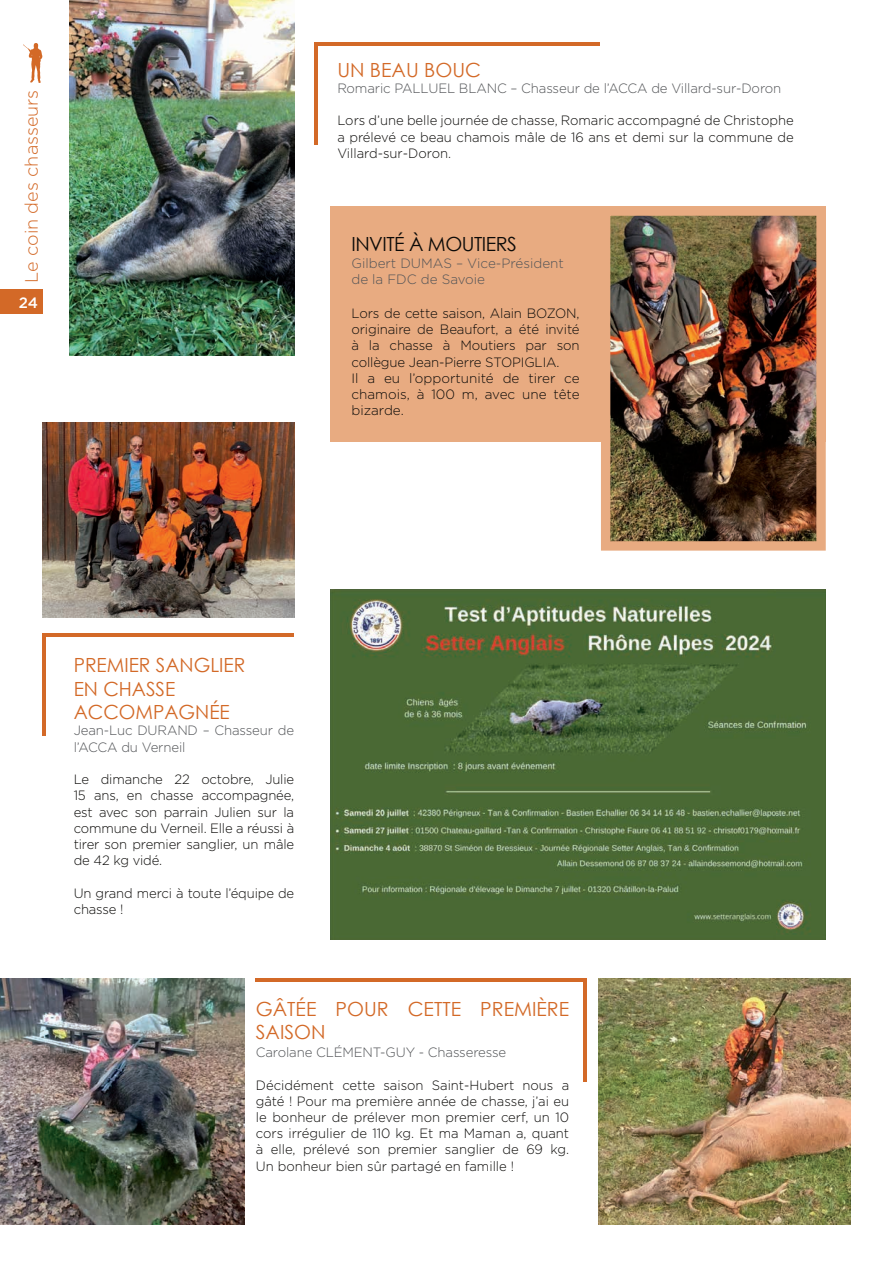
<style>
.page{position:relative;width:893px;height:1263px;background:#fff}
.page>*{position:absolute;margin:0;border:0;box-sizing:border-box;transform-origin:0 0}
.t1{font:19.5px/23.4px "Century Gothic";color:#d36927}
.t2{font:19.5px "Century Gothic";letter-spacing:-.025em;color:#0b0a08}
.t3{font:300 18px "Gotham";color:#d36927}
.t4{font:500 15px "Gotham";color:#fff}
.t5{font:300 13.5px/16.2px "Gotham";letter-spacing:-.01em;color:#0b0a08;text-align:justify}
.t6{font:300 13.5px/16.2px "Gotham";letter-spacing:-.01em;color:#525457}
</style>
<div class="page">
<img style="left:0;top:979px;width:244px;height:246px">
<img style="left:42px;top:423px;width:252px;height:194px">
<img style="left:69px;top:0;width:225px;height:355px">
<hr style="left:256px;top:979px;width:331px;height:3px;background:#d36927">
<hr style="left:584px;top:982px;width:3px;height:99px;background:#d36927">
<hr style="left:314px;top:42px;width:286px;height:3px;background:#d36927">
<hr style="left:314px;top:45px;width:3px;height:100px;background:#d36927">
<div style="left:330px;top:206px;width:496px;height:236px;background:#e8ab81"></div>
<img style="left:601px;top:215px;width:225px;height:336px">
<img style="left:599px;top:979px;width:251px;height:246px">
<hr style="left:42px;top:633px;width:252px;height:3px;background:#d36927">
<hr style="left:42px;top:636px;width:3px;height:99px;background:#d36927">
<div style="left:0;top:289px;width:42px;height:25px;background:#d36927"></div>
<svg style="left:23px;top:43px;width:19px;height:40px"></svg>
<img style="left:330px;top:590px;width:496px;height:350px">
<h2 class="t3" style="left:20px;top:283px;width:195px;rotate:-90deg">Le coin des chasseurs</h2>
<p class="t4" style="left:19px;top:292px;width:21px">24</p>
<h1 class="t1" style="left:337px;top:58px;width:145px">UN BEAU BOUC</h1>
<p class="t6" style="left:337px;top:80px;width:445px">Romaric PALLUEL BLANC – Chasseur de l’ACCA de Villard-sur-Doron</p>
<p class="t5" style="left:337px;top:112px;width:458px">Lors d’une belle journée de chasse, Romaric accompagné de Christophe a prélevé ce beau chamois mâle de 16 ans et demi sur la commune de Villard-sur-Doron.</p>
<h1 class="t2" style="left:351px;top:231px;width:167px">INVITÉ À MOUTIERS</h1>
<p class="t6" style="left:351px;top:254px;width:214px">Gilbert DUMAS – Vice-Président de la FDC de Savoie</p>
<p class="t5" style="left:351px;top:305px;width:230px;text-align:left">Lors de cette saison, Alain BOZON, originaire de Beaufort, a été invité à la chasse à Moutiers par son collègue Jean-Pierre STOPIGLIA.<br>Il a eu l’opportunité de tirer ce chamois, à 100 m, avec une tête bizarde.</p>
<h1 class="t1" style="left:74px;top:653px;width:173px">PREMIER SANGLIER<br>EN CHASSE<br>ACCOMPAGNÉE</h1>
<p class="t6" style="left:74px;top:722px;width:222px">Jean-Luc DURAND – Chasseur de l’ACCA du Verneil</p>
<p class="t5" style="left:74px;top:771px;width:222px">Le dimanche 22 octobre, Julie 15 ans, en chasse accompagnée, est avec son parrain Julien sur la commune du Verneil. Elle a réussi à tirer son premier sanglier, un mâle de 42 kg vidé.</p>
<p class="t5" style="left:74px;top:884px;width:222px">Un grand merci à toute l’équipe de chasse !</p>
<h1 class="t1" style="left:256px;top:997px;width:315px">GÂTÉE POUR CETTE PREMIÈRE<br>SAISON</h1>
<p class="t6" style="left:256px;top:1044px;width:252px">Carolane CLÉMENT-GUY - Chasseresse</p>
<p class="t5" style="left:256px;top:1076px;width:315px">Décidément cette saison Saint-Hubert nous a gâté ! Pour ma première année de chasse, j’ai eu le bonheur de prélever mon premier cerf, un 10 cors irrégulier de 110 kg. Et ma Maman a, quant à elle, prélevé son premier sanglier de 69 kg.<br>Un bonheur bien sûr partagé en famille !</p>
</div>
